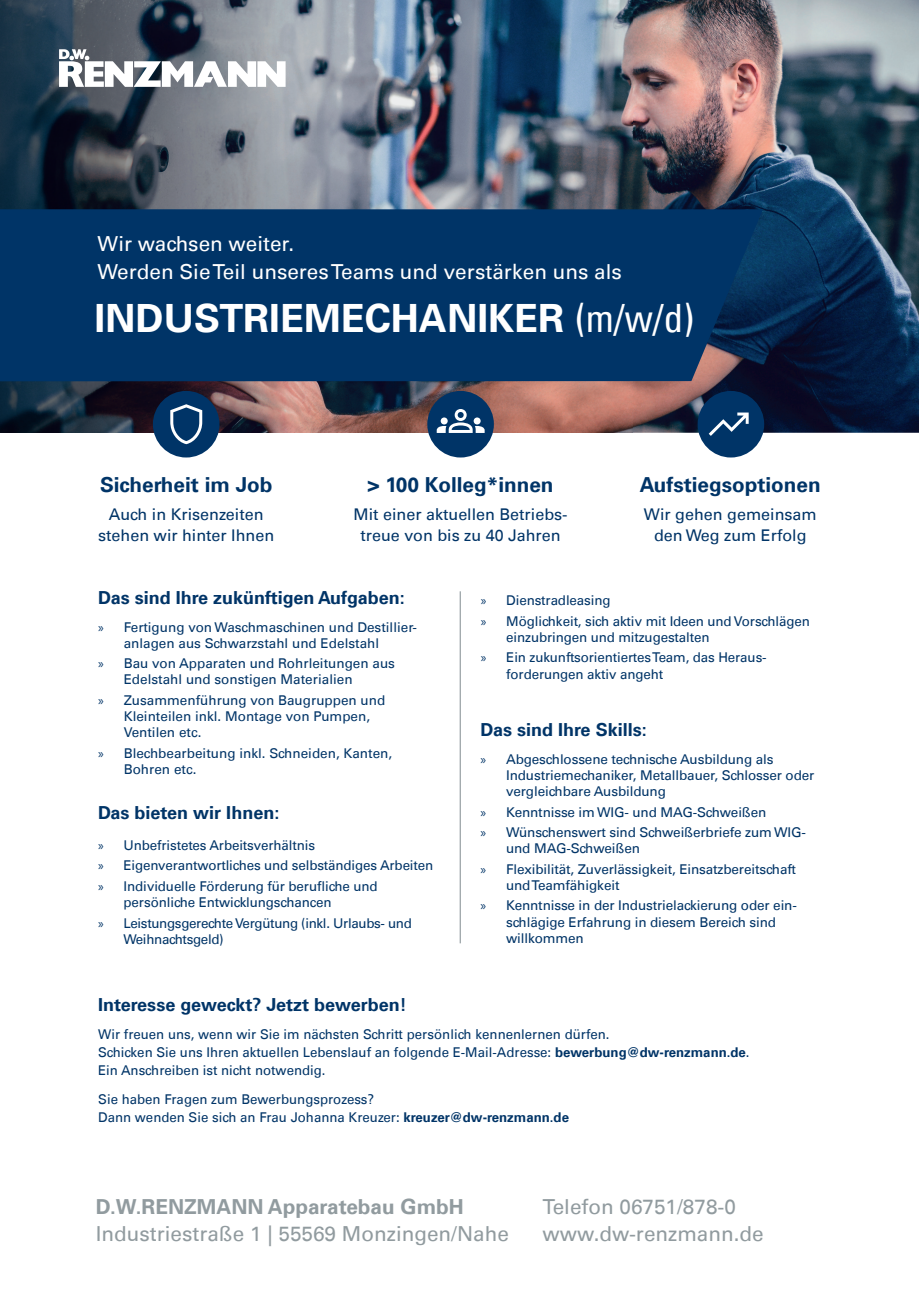
<style>
.page{position:relative;width:919px;height:1289px;background:#fff}
.page>*{position:absolute;margin:0;border:0;box-sizing:border-box;transform-origin:0 0}
.t1{font:700 39px "Univers LT";color:#fff}
.t2{font:20.7px/27.6px "Univers LT";color:#919b9f}
.t3{font:20.7px/27.6px "Univers LT";color:#fff}
.t4{font:700 20.7px "Univers LT";color:#003467}
.t5{font:700 20.7px "Univers LT";color:#919b9f}
.t6{font:700 18px "Univers LT";color:#003467}
.t7{font:16.05px/20.7px "Univers LT";color:#003467;text-align:center}
.t8{font:13.5px/16.2px "Univers LT";letter-spacing:-.01em;color:#003467}
.s1{font-weight:400;font-stretch:condensed}
.s2{font-family:"Myriad Pro"}
.s3{font-weight:700}
</style>
<div class="page">
<img style="left:632px;top:0;width:286px;height:433px">
<img style="left:0;top:0;width:632px;height:433px">
<div style="left:0;top:209px;width:762px;height:172px;background:#003467"></div>
<svg style="left:59px;top:49px;width:226px;height:38px"></svg>
<div style="left:153px;top:391px;width:66px;height:66px;background:#003467;border-radius:50%"></div>
<svg style="left:170px;top:404px;width:32px;height:40px"></svg>
<div style="left:427px;top:391px;width:67px;height:66px;background:#003467;border-radius:50%"></div>
<svg style="left:436px;top:409px;width:48px;height:24px"></svg>
<div style="left:697px;top:391px;width:67px;height:66px;background:#003467;border-radius:50%"></div>
<svg style="left:708px;top:412px;width:40px;height:24px"></svg>
<hr style="left:459px;top:591px;width:2px;height:352px;background:#919b9f">
<h2 class="t3" style="left:98px;top:230px;width:525px">Wir wachsen weiter.<br>Werden Sie Teil unseres Teams und verstärken uns als</h2>
<h1 class="t1" style="left:94px;top:295px;width:601px">INDUSTRIEMECHANIKER <span class="s1">(m/w/d)</span></h1>
<h2 class="t4" style="left:100px;top:472px;width:174px">Sicherheit im Job</h2>
<p class="t7" style="left:98px;top:504px;width:177px">Auch in Krisenzeiten stehen wir hinter Ihnen</p>
<h2 class="t4" style="left:367px;top:472px;width:187px">&gt; 100 Kolleg*innen</h2>
<p class="t7" style="left:353px;top:504px;width:215px">Mit einer aktuellen Betriebs&shy;treue von bis zu 40 Jahren</p>
<h2 class="t4" style="left:640px;top:472px;width:182px">Aufstiegsoptionen</h2>
<p class="t7" style="left:644px;top:504px;width:174px">Wir gehen gemeinsam den Weg zum Erfolg</p>
<h3 class="t6" style="left:98px;top:587px;width:308px">Das sind Ihre zukünftigen Aufgaben:</h3>
<p class="t8" style="left:124px;top:618px;width:295px;text-indent:-26px"><span class="s2">»</span> Fertigung von Waschmaschinen und Destillier&shy;anlagen aus Schwarzstahl und Edelstahl</p>
<p class="t8" style="left:124px;top:655px;width:273px;text-indent:-26px"><span class="s2">»</span> Bau von Apparaten und Rohrleitungen aus<br>Edelstahl und sonstigen Materialien</p>
<p class="t8" style="left:124px;top:692px;width:263px;text-indent:-26px"><span class="s2">»</span> Zusammenführung von Baugruppen und<br>Kleinteilen inkl. Montage von Pumpen,<br>Ventilen etc.</p>
<p class="t8" style="left:124px;top:745px;width:270px;text-indent:-26px"><span class="s2">»</span> Blechbearbeitung inkl. Schneiden, Kanten,<br>Bohren etc.</p>
<h3 class="t6" style="left:98px;top:802px;width:183px">Das bieten wir Ihnen:</h3>
<p class="t8" style="left:98px;top:835px;width:337px;line-height:20.4px"><span class="s2">»</span> Unbefristetes Arbeitsverhältnis<br><span class="s2">»</span> Eigenverantwortliches und selbständiges Arbeiten <span class="s2">»</span> Individuelle Förderung für berufliche und</p>
<p class="t8" style="left:98px;top:892px;width:315px;line-height:20.4px;text-indent:26px">persönliche Entwicklungschancen<br><span class="s2">»</span> Leistungsgerechte Vergütung (inkl. Urlaubs- und</p>
<p class="t8" style="left:123px;top:930px;width:102px">Weihnachtsgeld)</p>
<h3 class="t6" style="left:98px;top:993px;width:310px">Interesse geweckt? Jetzt bewerben!</h3>
<p class="t8" style="left:480px;top:590px;width:330px;line-height:20.4px"><span class="s2">»</span> Dienstradleasing<br><span class="s2">»</span> Möglichkeit, sich aktiv mit Ideen und Vorschlägen</p>
<p class="t8" style="left:480px;top:627px;width:287px;line-height:20.4px;text-indent:26px">einzubringen und mitzugestalten<br><span class="s2">»</span> Ein zukunftsorientiertes Team, das Heraus-</p>
<p class="t8" style="left:506px;top:665px;width:158px">forderungen aktiv angeht</p>
<h3 class="t6" style="left:480px;top:719px;width:168px">Das sind Ihre Skills:</h3>
<p class="t8" style="left:506px;top:751px;width:310px;text-indent:-26px"><span class="s2">»</span> Abgeschlossene technische Ausbildung als<br>Industriemechaniker, Metallbauer, Schlosser oder vergleichbare Ausbildung</p>
<p class="t8" style="left:480px;top:801px;width:327px;line-height:20.4px"><span class="s2">»</span> Kenntnisse im WIG- und MAG-Schweißen<br><span class="s2">»</span> Wünschenswert sind Schweißerbriefe zum WIG-</p>
<p class="t8" style="left:480px;top:838px;width:317px;line-height:20.4px;text-indent:26px">und MAG-Schweißen<br><span class="s2">»</span> Flexibilität, Zuverlässigkeit, Einsatzbereitschaft</p>
<p class="t8" style="left:480px;top:875px;width:318px;line-height:20.4px;text-indent:26px">und Teamfähigkeit<br><span class="s2">»</span> Kenntnisse in der Industrielackierung oder ein-</p>
<p class="t8" style="left:506px;top:913px;width:271px">schlägige Erfahrung in diesem Bereich sind willkommen</p>
<p class="t8" style="left:98px;top:1025px;width:653px;line-height:18px">Wir freuen uns, wenn wir Sie im nächsten Schritt persönlich kennenlernen dürfen.<br>Schicken Sie uns Ihren aktuellen Lebenslauf an folgende E-Mail-Adresse: <span class="s3">bewerbung@dw-renzmann.de</span>.<br>Ein Anschreiben ist nicht notwendig.</p>
<p class="t8" style="left:98px;top:1090px;width:472px;line-height:18px">Sie haben Fragen zum Bewerbungsprozess?<br>Dann wenden Sie sich an Frau Johanna Kreuzer: <span class="s3">kreuzer@dw-renzmann.de</span></p>
<h2 class="t5" style="left:96px;top:1194px;width:369px">D.W.RENZMANN Apparatebau GmbH</h2>
<h2 class="t2" style="left:96px;top:1220px;width:414px">Industriestraße 1 | 55569 Monzingen/Nahe</h2>
<h2 class="t2" style="left:542px;top:1192px;width:223px">Telefon 06751/878-0 www.dw-renzmann.de</h2>
</div>
